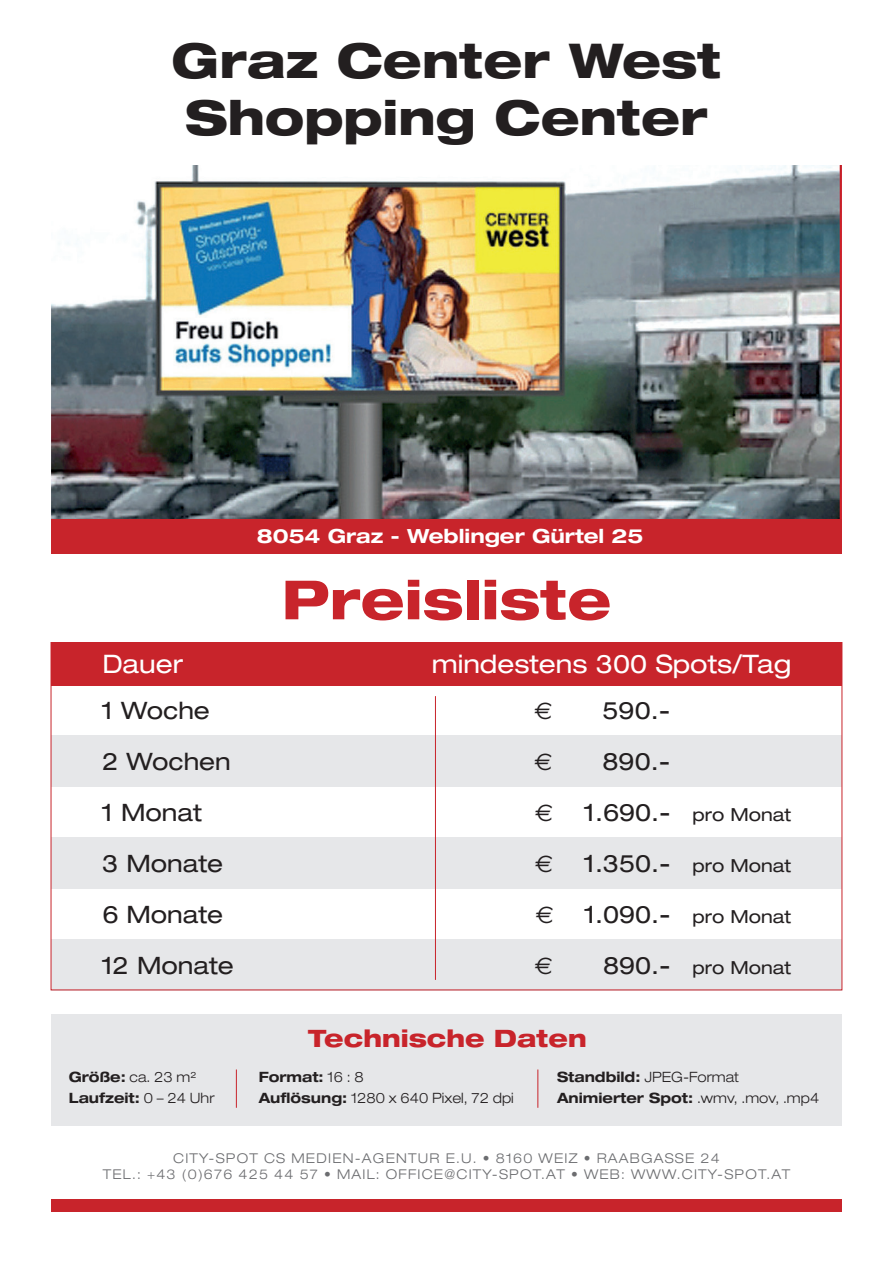
<style>
.page{position:relative;width:893px;height:1263px;background:#fff}
.page>*{position:absolute;margin:0;border:0;box-sizing:border-box;transform-origin:0 0}
.t1{font:800 expanded 54px "Helvetica Neue";color:#c8242b}
.t2{font:800 expanded 48px/57.6px "Helvetica Neue";color:#231f20}
.t3{font:expanded 25.5px "Helvetica Neue";color:#fff}
.t4{font:expanded 24px "Helvetica Neue";color:#231f20}
.t5{font:800 expanded 24px "Helvetica Neue";color:#c8242b}
.t6{font:24px "Euro Sans";color:#231f20}
.t7{font:700 expanded 19.5px "Helvetica Neue";color:#fff}
.t8{font:expanded 18px "Helvetica Neue";color:#231f20}
.t9{font:300 expanded 14.25px/21px "Helvetica Neue";color:#231f20}
.t10{font:700 expanded 14.25px/21px "Helvetica Neue";color:#231f20}
.t11{font:300 expanded 13.5px "Helvetica Neue";letter-spacing:.09em;color:#6c6d70}
.s1{font-size:24px}
.s2{font-weight:300}
.s3{font-weight:700}
</style>
<div class="page">
<img style="left:51px;top:166px;width:791px;height:353px">
<div style="left:51px;top:735px;width:791px;height:51px;background:#e6e7e9"></div>
<div style="left:51px;top:837px;width:791px;height:51px;background:#e6e7e9"></div>
<div style="left:51px;top:939px;width:791px;height:51px;background:#e6e7e9"></div>
<div style="left:51px;top:643px;width:791px;height:42px;background:#c8242b"></div>
<hr style="left:435px;top:696px;width:1px;height:284px;background:#c8242b">
<div style="left:51px;top:1199px;width:791px;height:13px;background:#c8242b"></div>
<div style="left:51px;top:519px;width:791px;height:34px;background:#c8242b"></div>
<div style="left:51px;top:1014px;width:791px;height:112px;background:#e6e7e9"></div>
<hr style="left:236px;top:1069px;width:1px;height:39px;background:#c8242b">
<hr style="left:537px;top:1069px;width:1px;height:39px;background:#c8242b">
<h2 class="t2" style="left:171px;top:30px;width:551px">Graz Center West<br>Shopping Center</h2>
<h3 class="t7" style="left:257px;top:523px;width:388px">8054 Graz - Weblinger Gürtel 25</h3>
<h1 class="t1" style="left:282px;top:565px;width:331px">Preisliste</h1>
<h3 class="t3" style="left:102px;top:649px;width:82px">Dauer</h3>
<h3 class="t3" style="left:432px;top:649px;width:361px">mindestens 300 Spots/Tag</h3>
<h3 class="t4" style="left:102px;top:696px;width:109px">1 Woche</h3>
<h3 class="t6" style="left:534px;top:696px;width:19px">E</h3>
<h3 class="t4" style="left:603px;top:696px;width:69px">590.-</h3>
<h3 class="t4" style="left:102px;top:747px;width:130px">2 Wochen</h3>
<h3 class="t6" style="left:534px;top:747px;width:19px">E</h3>
<h3 class="t4" style="left:603px;top:747px;width:69px">890.-</h3>
<h3 class="t4" style="left:102px;top:798px;width:101px">1 Monat</h3>
<h3 class="t6" style="left:535px;top:798px;width:19px">E</h3>
<h3 class="t8" style="left:584px;top:803px;width:208px"><span class="s1">1.690.-</span> pro Monat</h3>
<h3 class="t4" style="left:102px;top:849px;width:122px">3 Monate</h3>
<h3 class="t6" style="left:535px;top:849px;width:19px">E</h3>
<h3 class="t8" style="left:584px;top:854px;width:208px"><span class="s1">1.350.-</span> pro Monat</h3>
<h3 class="t4" style="left:102px;top:900px;width:122px">6 Monate</h3>
<h3 class="t6" style="left:536px;top:900px;width:19px">E</h3>
<h3 class="t8" style="left:585px;top:905px;width:208px"><span class="s1">1.090.-</span> pro Monat</h3>
<h3 class="t4" style="left:102px;top:951px;width:133px">12 Monate</h3>
<h3 class="t6" style="left:535px;top:951px;width:19px">E</h3>
<h3 class="t8" style="left:603px;top:956px;width:190px"><span class="s1">890.-</span> pro Monat</h3>
<p class="t10" style="left:69px;top:1066px;width:147px">Größe: <span class="s2">CA. 23 M²<br></span>Laufzeit: <span class="s2">0 – 24 UHR</span></p>
<h3 class="t5" style="left:308px;top:1023px;width:280px">Technische Daten</h3>
<p class="t10" style="left:557px;top:1066px;width:106px">Standbild: <span class="s2">JPEG</span></p>
<p class="t9" style="left:259px;top:1066px;width:257px"><span class="s3">Format:</span> 16 : 8<br><span class="s3">Auflösung:</span> 1280 X 640 PIXEL, 72 DPI</p>
<p class="t9" style="left:557px;top:1066px;width:264px;text-indent:126px">-FORMAT<br><span class="s3">Animierter Spot:</span> .WMV, .MOV, .MP4</p>
<p class="t11" style="left:173px;top:1150px;width:435px">CITY-SPOT CS MEDIEN-AGENTUR E.U. • 8160 WEIZ • RAA</p>
<p class="t11" style="left:630px;top:1150px;width:35px">BGASS</p>
<p class="t11" style="left:685px;top:1150px;width:36px">E 24</p>
<p class="t11" style="left:103px;top:1166px;width:545px">TEL.: +43 (0)676 425 44 57 • MAIL: OFFICE@CITY-SPOT.AT • WEB : WWW</p>
<p class="t11" style="left:677px;top:1166px;width:115px">.C ITY-SPOT.AT</p>
</div>
